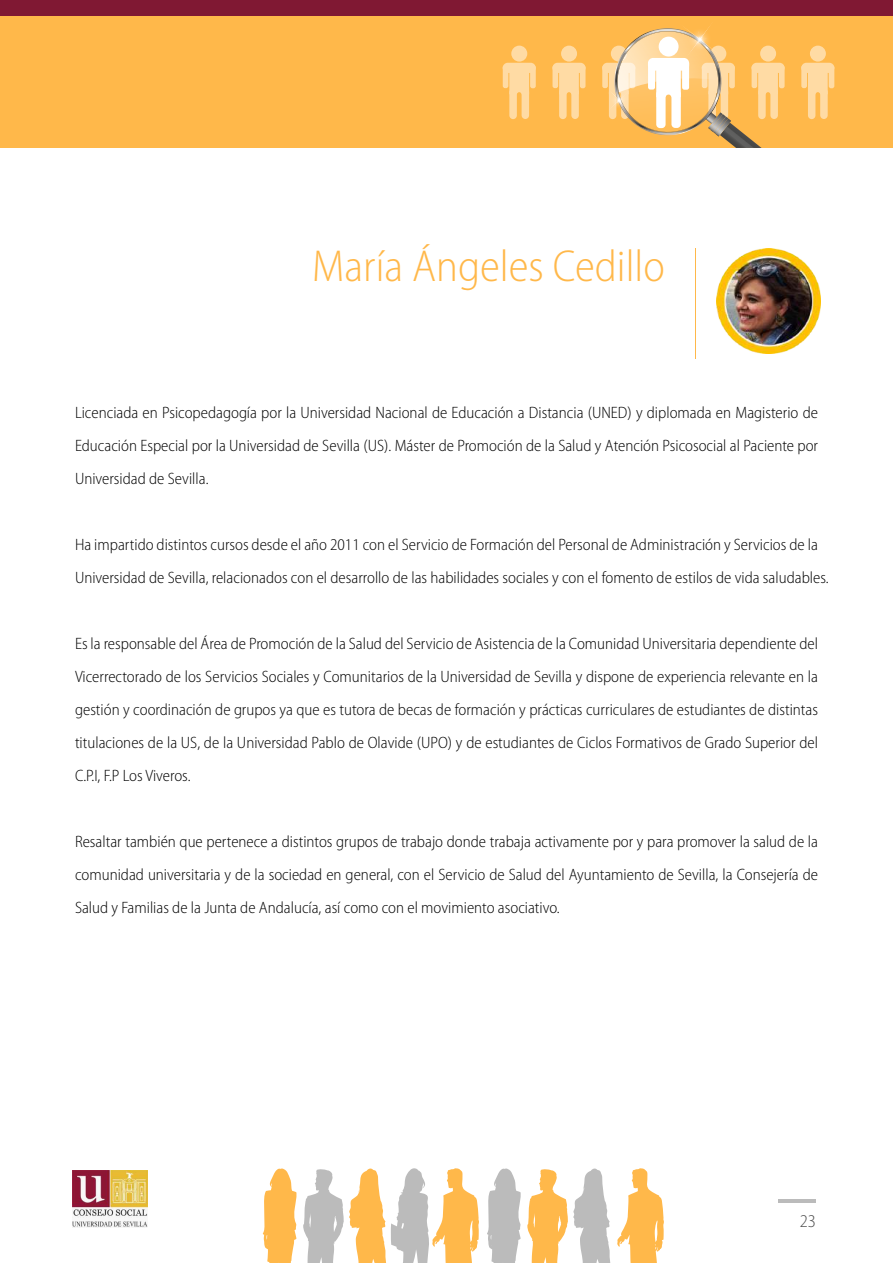
<style>
.page{position:relative;width:893px;height:1263px;background:#fff}
.page>*{position:absolute;margin:0;border:0;box-sizing:border-box;transform-origin:0 0}
.t1{font:300 semi-condensed 45px "Myriad Pro";color:#ffb84a}
.t2{font:300 semi-condensed 18px "Myriad Pro";color:#4c4c4c}
.t3{font:300 semi-condensed 16.5px/33px "Myriad Pro";color:#000;text-align:justify}
</style>
<div class="page">
<img style="left:717px;top:249px;width:103px;height:105px">
<div style="left:0;top:0;width:893px;height:148px;background:#ffb84a"></div>
<svg style="left:810px;top:46px;width:16px;height:16px"></svg>
<div style="left:808px;top:89px;width:7px;height:30px;background:#ffdba4;border-radius:4px"></div>
<div style="left:820px;top:88px;width:8px;height:31px;background:#ffdba4;border-radius:4px"></div>
<div style="left:829px;top:65px;width:5px;height:23px;background:#ffdba4;border-radius:2px"></div>
<div style="left:801px;top:65px;width:6px;height:23px;background:#ffdba4;border-radius:2px"></div>
<div style="left:801px;top:63px;width:33px;height:10px;background:#ffdba4;border-radius:5px"></div>
<svg style="left:808px;top:73px;width:20px;height:21px"></svg>
<div style="left:779px;top:65px;width:6px;height:23px;background:#ffdba4;border-radius:2px"></div>
<div style="left:751px;top:63px;width:34px;height:10px;background:#ffdba4;border-radius:5px"></div>
<div style="left:561px;top:46px;width:16px;height:16px;background:#ffdba4;border-radius:50%"></div>
<div style="left:559px;top:89px;width:8px;height:30px;background:#ffdba4;border-radius:4px"></div>
<div style="left:571px;top:88px;width:8px;height:31px;background:#ffdba4;border-radius:4px"></div>
<div style="left:580px;top:65px;width:5px;height:23px;background:#ffdba4;border-radius:2px"></div>
<div style="left:552px;top:65px;width:6px;height:23px;background:#ffdba4;border-radius:2px"></div>
<div style="left:552px;top:63px;width:33px;height:10px;background:#ffdba4;border-radius:5px"></div>
<svg style="left:559px;top:73px;width:20px;height:20px"></svg>
<svg style="left:511px;top:46px;width:16px;height:16px"></svg>
<div style="left:509px;top:89px;width:8px;height:30px;background:#ffdba4;border-radius:4px"></div>
<div style="left:522px;top:88px;width:7px;height:31px;background:#ffdba4;border-radius:4px"></div>
<div style="left:530px;top:65px;width:6px;height:23px;background:#ffdba4;border-radius:2px"></div>
<div style="left:503px;top:65px;width:5px;height:23px;background:#ffdba4;border-radius:2px"></div>
<div style="left:503px;top:63px;width:33px;height:10px;background:#ffdba4;border-radius:5px"></div>
<svg style="left:509px;top:73px;width:20px;height:21px"></svg>
<svg style="left:602px;top:26px;width:176px;height:122px"></svg>
<hr style="left:778px;top:1199px;width:38px;height:4px;background:#bbb">
<img style="left:73px;top:1170px;width:74px;height:57px">
<svg style="left:263px;top:1168px;width:216px;height:95px"></svg>
<svg style="left:487px;top:1168px;width:177px;height:95px"></svg>
<div style="left:0;top:0;width:893px;height:15px;background:#801833"></div>
<hr style="left:695px;top:249px;width:1px;height:110px;background:#ffb84a">
<h1 class="t1" style="left:312px;top:242px;width:354px">María Ángeles Cedillo</h1>
<p class="t3" style="left:75px;top:396px;width:745px">Licenciada en Psicopedagogía por la Universidad Nacional de Educación a Distancia (UNED) y diplomada en Magisterio de Educación Especial por la Universidad de Sevilla (US). Máster de Promoción de la Salud y Atención Psicosocial al Paciente por Universidad de Sevilla.</p>
<p class="t3" style="left:75px;top:528px;width:755px">Ha impartido distintos cursos desde el año 2011 con el Servicio de Formación del Personal de Administración y Servicios de la<br>Universidad de Sevilla, relacionados con el desarrollo de las habilidades sociales y con el fomento de estilos de vida saludables.</p>
<p class="t3" style="left:75px;top:627px;width:745px">Es la responsable del Área de Promoción de la Salud del Servicio de Asistencia de la Comunidad Universitaria dependiente del Vicerrectorado de los Servicios Sociales y Comunitarios de la Universidad de Sevilla y dispone de experiencia relevante en la gestión y coordinación de grupos ya que es tutora de becas de formación y prácticas curriculares de estudiantes de distintas titulaciones de la US, de la Universidad Pablo de Olavide (UPO) y de estudiantes de Ciclos Formativos de Grado Superior del C.P.I, F.P Los Viveros.</p>
<p class="t3" style="left:75px;top:825px;width:745px">Resaltar también que pertenece a distintos grupos de trabajo donde trabaja activamente por y para promover la salud de la comunidad universitaria y de la sociedad en general, con el Servicio de Salud del Ayuntamiento de Sevilla, la Consejería de Salud y Familias de la Junta de Andalucía, así como con el movimiento asociativo.</p>
<p class="t2" style="left:800px;top:1212px;width:18px">23</p>
</div>
